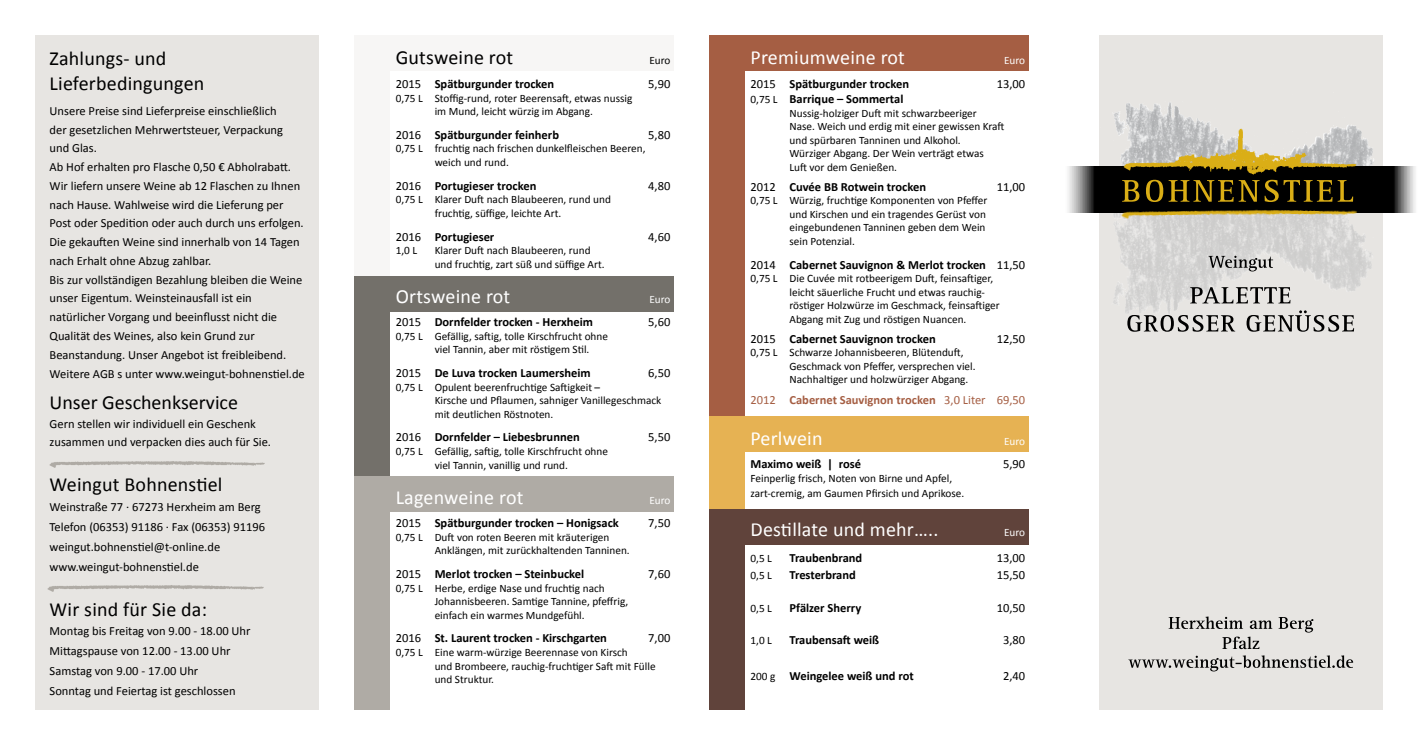
<style>
.page{position:relative;width:1418px;height:745px;background:#fff}
.page>*{position:absolute;margin:0;border:0;box-sizing:border-box;transform-origin:0 0}
.t1{font:20px/25px "Calibri";letter-spacing:.01em;color:#000}
.t2{font:20px "Calibri";letter-spacing:.01em;color:#fff}
.t3{font:12.5px/18.8px "Calibri";color:#000}
.t4{font:700 12.5px "Calibri";color:#000}
.t5{font:700 12.5px "Calibri";color:#a55e43}
.t6{font:11.25px/13.5px "Calibri";color:#000}
.t7{font:11.25px "Calibri";color:#fff}
.s1{font-weight:400}
.s2{font-weight:400;font-size:11.25px}
</style>
<div class="page">
<div style="left:1098px;top:36px;width:284px;height:673px;background:#e7e5e2"></div>
<img style="left:1160px;top:103px;width:21px;height:13px">
<svg style="left:1068px;top:166px;width:159px;height:47px;background:#403f3f"></svg>
<svg style="left:1227px;top:166px;width:189px;height:47px;background:#303030"></svg>
<svg style="left:1127px;top:310px;width:226px;height:21px"></svg>
<svg style="left:1190px;top:287px;width:100px;height:16px"></svg>
<svg style="left:1208px;top:255px;width:65px;height:16px"></svg>
<svg style="left:1128px;top:655px;width:225px;height:16px"></svg>
<svg style="left:1168px;top:616px;width:145px;height:32px"></svg>
<img style="left:1119px;top:154px;width:239px;height:22px">
<img style="left:1170px;top:126px;width:140px;height:52px">
<img style="left:1117px;top:202px;width:245px;height:22px">
<svg style="left:1122px;top:180px;width:231px;height:22px;background:#433506"></svg>
<div style="left:35px;top:35px;width:284px;height:674px;background:#e7e5e2"></div>
<img style="left:47px;top:585px;width:217px;height:7px">
<div style="left:354px;top:35px;width:319px;height:36px;background:#f7f6f5"></div>
<div style="left:354px;top:35px;width:36px;height:674px;background:#f7f6f5"></div>
<div style="left:354px;top:276px;width:319px;height:35px;background:#73706a"></div>
<div style="left:354px;top:309px;width:36px;height:168px;background:#73706a"></div>
<div style="left:354px;top:475px;width:319px;height:36px;background:#afaba5"></div>
<div style="left:354px;top:480px;width:36px;height:229px;background:#afaba5"></div>
<div style="left:709px;top:35px;width:319px;height:36px;background:#a55e43"></div>
<div style="left:709px;top:35px;width:35px;height:674px;background:#a55e43"></div>
<div style="left:709px;top:416px;width:319px;height:35px;background:#e6b253"></div>
<div style="left:709px;top:450px;width:35px;height:177px;background:#e6b253"></div>
<div style="left:709px;top:509px;width:319px;height:35px;background:#60433b"></div>
<div style="left:709px;top:520px;width:35px;height:189px;background:#60433b"></div>
<img style="left:49px;top:461px;width:216px;height:7px">
<h1 class="t1" style="left:50px;top:45px;width:156px">Zahlungs- und<br>Lieferbedingungen</h1>
<p class="t3" style="left:50px;top:100px;width:257px">Unsere Preise sind Lieferpreise einschließlich<br>der gesetzlichen Mehrwertsteuer, Verpackung und Glas.<br>Ab Hof erhalten pro Flasche 0,50 € Abholrabatt.<br>Wir liefern unsere Weine ab 12 Flaschen zu Ihnen nach Hause. Wahlweise wird die Lieferung per Post oder Spedition oder auch durch uns erfolgen.<br>Die gekauften Weine sind innerhalb von 14 Tagen nach Erhalt ohne Abzug zahlbar.<br>Bis zur vollständigen Bezahlung bleiben die Weine unser Eigentum. Weinsteinausfall ist ein natürlicher Vorgang und beeinflusst nicht die Qualität des Weines, also kein Grund zur Beanstandung. Unser Angebot ist freibleibend.<br>Weitere AGB s unter www.weingut-bohnenstiel.de</p>
<h1 class="t1" style="left:50px;top:388px;width:190px">Unser Geschenkservice</h1>
<p class="t3" style="left:50px;top:413px;width:223px">Gern stellen wir individuell ein Geschenk zusammen und verpacken dies auch für Sie.</p>
<h1 class="t1" style="left:50px;top:471px;width:174px">Weingut Bohnenstiel</h1>
<p class="t3" style="left:50px;top:496px;width:217px;line-height:19.9px">Weinstraße 77 · 67273 Herxheim am Berg Telefon (06353) 91186 · Fax (06353) 91196 weingut.bohnenstiel@t-online.de www.weingut-bohnenstiel.de</p>
<h1 class="t1" style="left:50px;top:595px;width:159px">Wir sind für Sie da:</h1>
<p class="t3" style="left:50px;top:620px;width:202px;line-height:19.9px">Montag bis Freitag von 9.00 - 18.00 Uhr Mittagspause von 12.00 - 13.00 Uhr Samstag von 9.00 - 17.00 Uhr<br>Sonntag und Feiertag ist geschlossen</p>
<h1 class="t1" style="left:396px;top:44px;width:119px">Gutsweine rot</h1>
<p class="t6" style="left:649px;top:53px;width:23px">Euro</p>
<p class="t4" style="left:396px;top:76px;width:160px"><span class="s1">2015</span> Spätburgunder trocken</p>
<p class="t3" style="left:648px;top:74px;width:24px">5,90</p>
<p class="t6" style="left:396px;top:90px;width:238px;text-align:center">0,75 L Stoffig-rund, roter Beerensaft, etwas nussig im Mund, leicht würzig im Abgang.</p>
<p class="t4" style="left:396px;top:127px;width:165px"><span class="s1">2016</span> Spätburgunder feinherb</p>
<p class="t3" style="left:648px;top:125px;width:24px">5,80</p>
<p class="t6" style="left:435px;top:141px;width:212px;text-indent:-39px">0,75 L fruchtig nach frischen dunkelfleischen Beeren, weich und rund.</p>
<p class="t4" style="left:396px;top:178px;width:142px"><span class="s1">2016</span> Portugieser trocken</p>
<p class="t3" style="left:648px;top:175px;width:24px">4,80</p>
<p class="t6" style="left:435px;top:192px;width:178px;text-indent:-39px">0,75 L Klarer Duft nach Blaubeeren, rund und fruchtig, süffige, leichte Art.</p>
<p class="t4" style="left:396px;top:228px;width:100px"><span class="s1">2016</span> Portugieser</p>
<p class="t3" style="left:648px;top:226px;width:24px">4,60</p>
<p class="t6" style="left:396px;top:243px;width:23px">1,0 L</p>
<p class="t6" style="left:435px;top:243px;width:171px">Klarer Duft nach Blaubeeren, rund und fruchtig, zart süß und süffige Art.</p>
<h1 class="t2" style="left:396px;top:283px;width:116px">Ortsweine rot</h1>
<p class="t7" style="left:649px;top:292px;width:23px">Euro</p>
<p class="t4" style="left:396px;top:314px;width:199px"><span class="s1">2015</span> Dornfelder trocken - Herxheim</p>
<p class="t3" style="left:648px;top:312px;width:24px">5,60</p>
<p class="t6" style="left:435px;top:328px;width:175px;text-indent:-39px">0,75 L Gefällig, saftig, tolle Kirschfrucht ohne viel Tannin, aber mit röstigem Stil.</p>
<p class="t4" style="left:396px;top:365px;width:196px"><span class="s1">2015</span> De Luva trocken Laumersheim</p>
<p class="t3" style="left:648px;top:363px;width:24px">6,50</p>
<p class="t6" style="left:435px;top:379px;width:228px;text-indent:-39px">0,75 L Opulent beerenfruchtige Saftigkeit –<br>Kirsche und Pflaumen, sahniger Vanillegeschmack mit deutlichen Röstnoten.</p>
<p class="t4" style="left:396px;top:429px;width:185px"><span class="s1">2016</span> Dornfelder – Liebesbrunnen</p>
<p class="t3" style="left:648px;top:427px;width:24px">5,50</p>
<p class="t6" style="left:396px;top:443px;width:214px;text-align:center">0,75 L Gefällig, saftig, tolle Kirschfrucht ohne viel Tannin, vanillig und rund.</p>
<h1 class="t2" style="left:396px;top:484px;width:129px">Lagenweine rot</h1>
<p class="t7" style="left:649px;top:492px;width:23px">Euro</p>
<p class="t4" style="left:396px;top:515px;width:225px"><span class="s1">2015</span> Spätburgunder trocken – Honigsack</p>
<p class="t3" style="left:648px;top:513px;width:24px">7,50</p>
<p class="t6" style="left:435px;top:529px;width:196px;text-indent:-39px">0,75 L Duft von roten Beeren mit kräuterigen<br>Anklängen, mit zurückhaltenden Tanninen.</p>
<p class="t4" style="left:396px;top:566px;width:190px"><span class="s1">2015</span> Merlot trocken – Steinbuckel</p>
<p class="t3" style="left:648px;top:563px;width:24px">7,60</p>
<p class="t6" style="left:435px;top:580px;width:195px;text-indent:-39px">0,75 L Herbe, erdige Nase und fruchtig nach<br>Johannisbeeren. Samtige Tannine, pfeffrig, einfach ein warmes Mundgefühl.</p>
<p class="t4" style="left:396px;top:630px;width:213px"><span class="s1">2016</span> St. Laurent trocken - Kirschgarten</p>
<p class="t3" style="left:648px;top:628px;width:24px">7,00</p>
<p class="t6" style="left:435px;top:644px;width:222px;text-indent:-39px">0,75 L Eine warm-würzige Beerennase von Kirsch<br>und Brombeere, rauchig-fruchtiger Saft mit Fülle und Struktur.</p>
<h1 class="t2" style="left:750px;top:45px;width:156px">Premiumweine rot</h1>
<p class="t7" style="left:1004px;top:54px;width:23px">Euro</p>
<p class="t4" style="left:750px;top:76px;width:160px"><span class="s1">2015</span> Spätburgunder trocken</p>
<p class="t3" style="left:996px;top:74px;width:30px">13,00</p>
<p class="t4" style="left:750px;top:91px;width:154px"><span class="s2">0,75 L</span> Barrique – Sommertal</p>
<p class="t6" style="left:789px;top:105px;width:216px">Nussig-holziger Duft mit schwarzbeeriger Nase. Weich und erdig mit einer gewissen Kraft und spürbaren Tanninen und Alkohol.<br>Würziger Abgang. Der Wein verträgt etwas<br>Luft vor dem Genießen.</p>
<p class="t4" style="left:750px;top:179px;width:177px"><span class="s1">2012</span> Cuvée BB Rotwein trocken</p>
<p class="t3" style="left:996px;top:176px;width:30px">11,00</p>
<p class="t6" style="left:789px;top:193px;width:199px;text-indent:-39px">0,75 L Würzig, fruchtige Komponenten von Pfeffer und Kirschen und ein tragendes Gerüst von eingebundenen Tanninen geben dem Wein sein Potenzial.</p>
<p class="t4" style="left:750px;top:256px;width:276px"><span class="s1">2014</span> Cabernet Sauvignon &amp; Merlot trocken <span class="s1">11,50</span></p>
<p class="t6" style="left:789px;top:271px;width:212px;text-indent:-39px">0,75 L Die Cuvée mit rotbeerigem Duft, feinsaftiger, leicht säuerliche Frucht und etwas rauchig&shy;röstiger Holzwürze im Geschmack, feinsaftiger Abgang mit Zug und röstigen Nuancen.</p>
<p class="t4" style="left:750px;top:330px;width:187px"><span class="s1">2015</span> Cabernet Sauvignon trocken</p>
<p class="t3" style="left:996px;top:328px;width:30px">12,50</p>
<p class="t6" style="left:789px;top:345px;width:188px;text-indent:-39px">0,75 L Schwarze Johannisbeeren, Blütenduft,<br>Geschmack von Pfeffer, versprechen viel.<br>Nachhaltiger und holzwürziger Abgang.</p>
<p class="t5" style="left:750px;top:392px;width:276px"><span class="s1">2012</span> Cabernet Sauvignon trocken <span class="s1">3,0 Liter 69,50</span></p>
<h1 class="t2" style="left:750px;top:425px;width:74px">Perlwein</h1>
<p class="t7" style="left:1004px;top:433px;width:23px">Euro</p>
<p class="t4" style="left:750px;top:456px;width:112px">Maximo weiß | rosé</p>
<p class="t3" style="left:1003px;top:454px;width:24px">5,90</p>
<p class="t6" style="left:750px;top:469px;width:215px;line-height:15px">Feinperlig frisch, Noten von Birne und Apfel, zart-cremig, am Gaumen Pfirsich und Aprikose.</p>
<h1 class="t2" style="left:750px;top:516px;width:189px">Destillate und mehr…..</h1>
<p class="t7" style="left:1004px;top:524px;width:23px">Euro</p>
<p class="t6" style="left:750px;top:550px;width:23px">0,5 L</p>
<p class="t4" style="left:789px;top:549px;width:74px">Traubenbrand</p>
<p class="t3" style="left:996px;top:547px;width:30px">13,00</p>
<p class="t6" style="left:750px;top:568px;width:23px">0,5 L</p>
<p class="t4" style="left:789px;top:567px;width:68px">Tresterbrand</p>
<p class="t3" style="left:996px;top:565px;width:30px">15,50</p>
<p class="t6" style="left:750px;top:600px;width:23px">0,5 L</p>
<p class="t4" style="left:789px;top:599px;width:73px">Pfälzer Sherry</p>
<p class="t3" style="left:996px;top:597px;width:30px">10,50</p>
<p class="t6" style="left:750px;top:633px;width:23px">1,0 L</p>
<p class="t4" style="left:789px;top:632px;width:91px">Traubensaft weiß</p>
<p class="t3" style="left:1003px;top:630px;width:24px">3,80</p>
<p class="t4" style="left:750px;top:667px;width:165px"><span class="s2">200 g</span> Weingelee weiß und rot</p>
<p class="t3" style="left:1003px;top:665px;width:24px">2,40</p>
</div>
